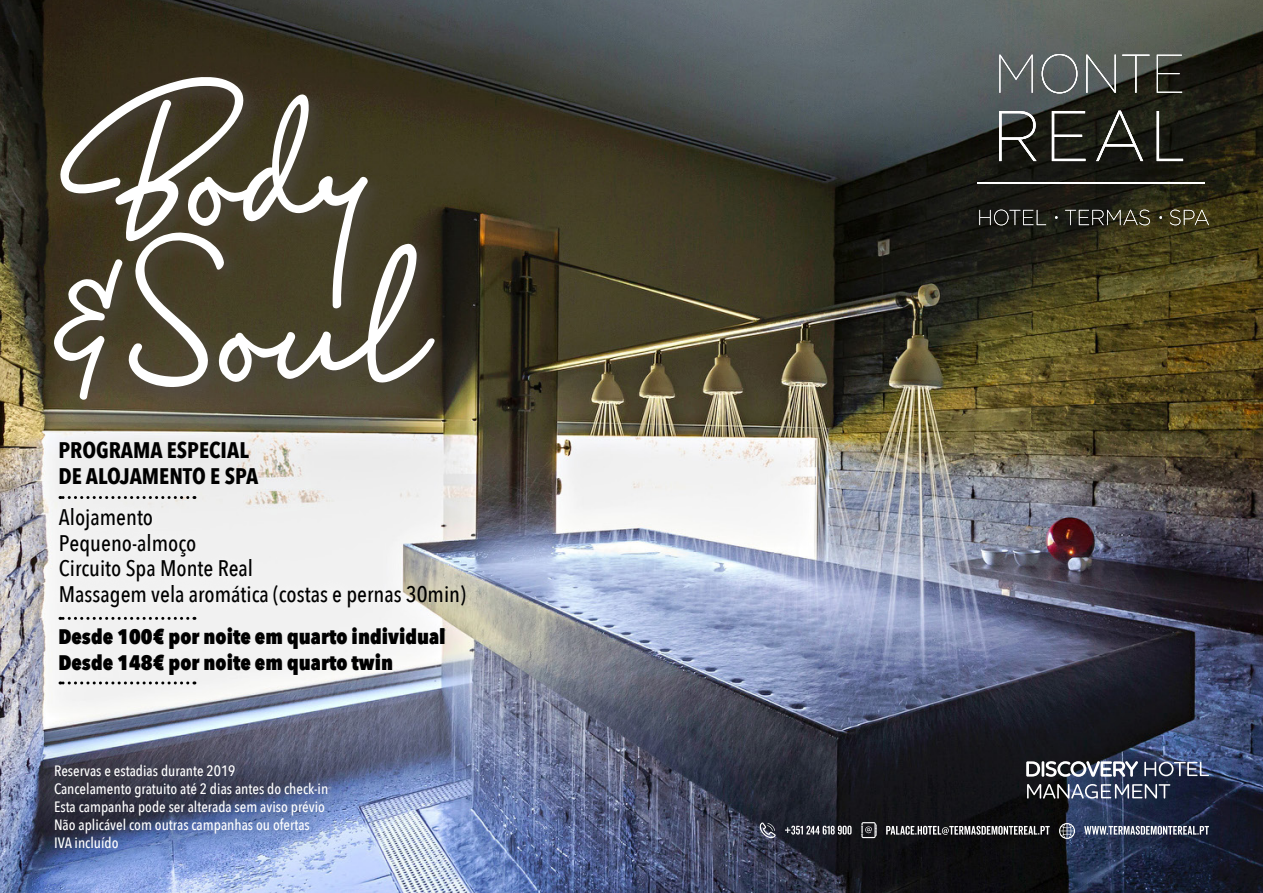
<style>
.page{position:relative;width:1263px;height:893px;background:#fff}
.page>*{position:absolute;margin:0;border:0;box-sizing:border-box;transform-origin:0 0}
.t1{font:500 22.5px/25.5px "Avenir Next Condensed";color:#000}
.t2{font:700 22.5px/25.5px "Avenir Next Condensed";color:#000}
.t3{font:800 21px "Avenir Next Condensed";color:#000}
.t4{font:500 15px/18px "Avenir Next Condensed";color:#fff}
</style>
<div class="page">
<img style="left:0;top:0;width:1263px;height:893px">
<div style="left:46px;top:69px;width:408px;height:350px;background:#524e4d;opacity:.75"></div>
<svg style="left:54px;top:77px;width:381px;height:323px"></svg>
<div style="left:47px;top:497px;width:352px;height:123px;background:#f1f1f1"></div>
<div style="left:27px;top:738px;width:326px;height:138px;background:#000;opacity:.75"></div>
<svg style="left:60px;top:496px;width:128px;height:3px"></svg>
<svg style="left:60px;top:617px;width:128px;height:3px"></svg>
<svg style="left:60px;top:681px;width:128px;height:3px"></svg>
<svg style="left:1026px;top:761px;width:14px;height:16px"></svg>
<hr style="left:1041px;top:761px;width:3px;height:16px;background:#fff">
<svg style="left:1046px;top:761px;width:92px;height:16px"></svg>
<svg style="left:1144px;top:762px;width:65px;height:14px"></svg>
<svg style="left:1027px;top:784px;width:143px;height:15px;background:#606778"></svg>
<svg style="left:979px;top:210px;width:67px;height:15px"></svg>
<svg style="left:1065px;top:210px;width:85px;height:15px"></svg>
<svg style="left:1170px;top:210px;width:39px;height:15px"></svg>
<svg style="left:999px;top:55px;width:34px;height:38px"></svg>
<svg style="left:1086px;top:55px;width:30px;height:38px"></svg>
<svg style="left:1122px;top:55px;width:27px;height:38px"></svg>
<svg style="left:1157px;top:55px;width:25px;height:38px"></svg>
<svg style="left:999px;top:111px;width:37px;height:50px"></svg>
<svg style="left:1052px;top:111px;width:33px;height:50px"></svg>
<svg style="left:1096px;top:111px;width:47px;height:50px;background:#3d3e37"></svg>
<svg style="left:1157px;top:111px;width:26px;height:50px"></svg>
<hr style="left:977px;top:182px;width:228px;height:2px;background:#fff">
<svg style="left:1042px;top:54px;width:35px;height:39px"></svg>
<svg style="left:760px;top:822px;width:16px;height:16px"></svg>
<svg style="left:1084px;top:826px;width:125px;height:9px"></svg>
<svg style="left:886px;top:826px;width:164px;height:9px"></svg>
<svg style="left:785px;top:826px;width:66px;height:9px"></svg>
<svg style="left:861px;top:822px;width:16px;height:16px"></svg>
<svg style="left:1059px;top:823px;width:16px;height:16px"></svg>
<p class="t2" style="left:58px;top:438px;width:201px">PROGRAMA ESPECIAL<br>DE ALOJAMENTO E SPA</p>
<p class="t1" style="left:59px;top:505px;width:408px">Alojamento<br>Pequeno-almoço<br>Circuito Spa Monte Real<br>Massagem vela aromática (costas e pernas 30min)</p>
<p class="t3" style="left:58px;top:624px;width:389px">Desde 100€ por noite em quarto individual</p>
<p class="t3" style="left:58px;top:649px;width:336px">Desde 148€ por noite em quarto twin</p>
<p class="t4" style="left:54px;top:762px;width:276px">Reservas e estadias durante 2019<br>Cancelamento gratuito até 2 dias antes do check-in Esta campanha pode ser alterada sem aviso prévio Não aplicável com outras campanhas ou ofertas IVA incluído</p>
</div>
